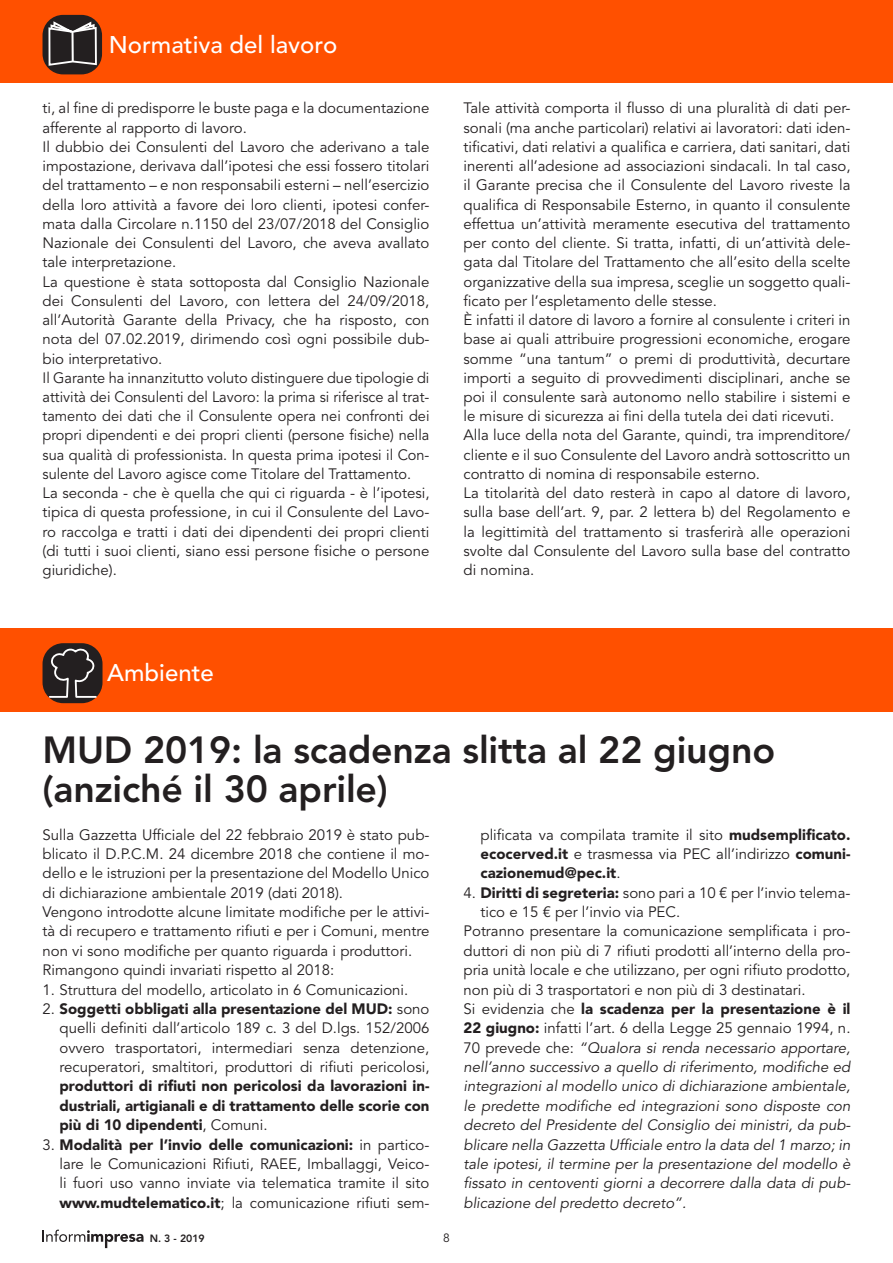
<style>
.page{position:relative;width:893px;height:1263px;background:#fff}
.page>*{position:absolute;margin:0;border:0;box-sizing:border-box;transform-origin:0 0}
.Normale{font:800 37.5px/39px "Avenir LT Std";letter-spacing:-.005em;color:#231f20}
.t1{font:500 24px "Avenir LT Std";color:#fff}
.Normale-2{font:15px/19.2px "Avenir LT Std";color:#231f20;text-align:justify}
.Normale-3{font:italic 15px/19.4px "Avenir LT Std";color:#231f20;text-align:justify}
.t2{font:12px "Avenir LT Std";color:#231f20}
.t3{font:800 10.5px "Avenir LT Std";color:#231f20}
.s1{font-weight:900}
.s2{font-style:normal}
.s3{font-weight:900;font-style:normal}
</style>
<div class="page">
<div style="left:0;top:0;width:893px;height:83px;background:#ff5000"></div>
<div style="left:43px;top:15px;width:59px;height:59px;background:#231f20;border-radius:21px"></div>
<svg style="left:47px;top:20px;width:51px;height:47px"></svg>
<svg style="left:43px;top:1229px;width:101px;height:19px"></svg>
<div style="left:0;top:628px;width:893px;height:83px;background:#ff5000"></div>
<div style="left:43px;top:643px;width:60px;height:60px;background:#231f20;border-radius:21px"></div>
<svg style="left:48px;top:649px;width:50px;height:50px"></svg>
<h2 class="t1" style="left:109px;top:31px;width:230px">Normativa del lavoro</h2>
<p class="Normale-2" style="left:43px;top:99px;width:388px">ti, al fine di predisporre le buste paga e la documentazione afferente al rapporto di lavoro.</p>
<p class="Normale-2" style="left:43px;top:138px;width:388px">Il dubbio dei Consulenti del Lavoro che aderivano a tale impostazione, derivava dall’ipotesi che essi fossero titolari del trattamento – e non responsabili esterni – nell’esercizio della loro attività a favore dei loro clienti, ipotesi confer&shy;mata dalla Circolare n.1150 del 23/07/2018 del Consiglio Nazionale dei Consulenti del Lavoro, che aveva avallato tale interpretazione.</p>
<p class="Normale-2" style="left:43px;top:272px;width:388px">La questione è stata sottoposta dal Consiglio Nazionale dei Consulenti del Lavoro, con lettera del 24/09/2018, all’Autorità Garante della Privacy, che ha risposto, con nota del 07.02.2019, dirimendo così ogni possibile dub&shy;bio interpretativo.</p>
<p class="Normale-2" style="left:43px;top:368px;width:388px">Il Garante ha innanzitutto voluto distinguere due tipologie di attività dei Consulenti del Lavoro: la prima si riferisce al trat&shy;tamento dei dati che il Consulente opera nei confronti dei propri dipendenti e dei propri clienti (persone fisiche) nella sua qualità di professionista. In questa prima ipotesi il Con&shy;sulente del Lavoro agisce come Titolare del Trattamento.</p>
<p class="Normale-2" style="left:43px;top:484px;width:388px">La seconda - che è quella che qui ci riguarda - è l’ipotesi, tipica di questa professione, in cui il Consulente del Lavo&shy;ro raccolga e tratti i dati dei dipendenti dei propri clienti (di tutti i suoi clienti, siano essi persone fisiche o persone giuridiche).</p>
<p class="t1" style="left:107px;top:659px;width:108px">Ambiente</p>
<p class="Normale-2" style="left:463px;top:99px;width:388px">Tale attività comporta il flusso di una pluralità di dati per&shy;sonali (ma anche particolari) relativi ai lavoratori: dati iden&shy;tificativi, dati relativi a qualifica e carriera, dati sanitari, dati inerenti all’adesione ad associazioni sindacali. In tal caso, il Garante precisa che il Consulente del Lavoro riveste la qualifica di Responsabile Esterno, in quanto il consulente effettua un’attività meramente esecutiva del trattamento per conto del cliente. Si tratta, infatti, di un’attività dele&shy;gata dal Titolare del Trattamento che all’esito della scelte organizzative della sua impresa, sceglie un soggetto quali&shy;ficato per l’espletamento delle stesse.</p>
<p class="Normale-2" style="left:463px;top:311px;width:388px">È infatti il datore di lavoro a fornire al consulente i criteri in base ai quali attribuire progressioni economiche, erogare somme “una tantum” o premi di produttività, decurtare importi a seguito di provvedimenti disciplinari, anche se poi il consulente sarà autonomo nello stabilire i sistemi e le misure di sicurezza ai fini della tutela dei dati ricevuti.</p>
<p class="Normale-2" style="left:463px;top:426px;width:388px">Alla luce della nota del Garante, quindi, tra imprenditore/ cliente e il suo Consulente del Lavoro andrà sottoscritto un contratto di nomina di responsabile esterno.</p>
<p class="Normale-2" style="left:463px;top:484px;width:388px">La titolarità del dato resterà in capo al datore di lavoro, sulla base dell’art. 9, par. 2 lettera b) del Regolamento e la legittimità del trattamento si trasferirà alle operazioni svolte dal Consulente del Lavoro sulla base del contratto di nomina.</p>
<p class="Normale" style="left:43px;top:731px;width:734px">MUD 2019: la scadenza slitta al 22 giugno (anziché il 30 aprile)</p>
<p class="Normale-2" style="left:43px;top:825px;width:388px">Sulla Gazzetta Ufficiale del 22 febbraio 2019 è stato pub&shy;blicato il D.P.C.M. 24 dicembre 2018 che contiene il mo&shy;dello e le istruzioni per la presentazione del Modello Unico di dichiarazione ambientale 2019 (dati 2018).</p>
<p class="Normale-2" style="left:43px;top:903px;width:388px">Vengono introdotte alcune limitate modifiche per le attivi&shy;tà di recupero e trattamento rifiuti e per i Comuni, mentre non vi sono modifiche per quanto riguarda i produttori.</p>
<p class="Normale-2" style="left:43px;top:961px;width:293px">Rimangono quindi invariati rispetto al 2018:</p>
<p class="Normale-2" style="left:43px;top:980px;width:367px">1. Struttura del modello, articolato in 6 Comunicazioni.</p>
<p class="Normale-2" style="left:60px;top:999px;width:371px;text-indent:-17px">2. <span class="s1">Soggetti obbligati alla presentazione del MUD:</span> sono quelli definiti dall’articolo 189 c. 3 del D.lgs. 152/2006 ovvero trasportatori, intermediari senza detenzione, recuperatori, smaltitori, produttori di rifiuti pericolosi, <span class="s1">produttori di rifiuti non pericolosi da lavorazioni in&shy;dustriali, artigianali e di trattamento delle scorie con più di 10 dipendenti</span>, Comuni.</p>
<p class="Normale-2" style="left:60px;top:1135px;width:371px;text-indent:-17px">3. <span class="s1">Modalità per l’invio delle comunicazioni:</span> in partico&shy;lare le Comunicazioni Rifiuti, RAEE, Imballaggi, Veico&shy;li fuori uso vanno inviate via telematica tramite il sito <span class="s1">www.mudtelematico.it</span>; la comunicazione rifiuti sem-</p>
<p class="Normale-2" style="left:480px;top:825px;width:371px">plificata va compilata tramite il sito <span class="s1">mudsemplificato. ecocerved.it</span> e trasmessa via PEC all’indirizzo <span class="s1">comuni&shy;cazionemud@pec.it</span>.</p>
<p class="Normale-2" style="left:480px;top:883px;width:371px;text-indent:-17px">4. <span class="s1">Diritti di segreteria:</span> sono pari a 10 € per l’invio telema&shy;tico e 15 € per l’invio via PEC.</p>
<p class="Normale-2" style="left:463px;top:922px;width:388px">Potranno presentare la comunicazione semplificata i pro&shy;duttori di non più di 7 rifiuti prodotti all’interno della pro&shy;pria unità locale e che utilizzano, per ogni rifiuto prodotto, non più di 3 trasportatori e non più di 3 destinatari.</p>
<p class="Normale-3" style="left:463px;top:999px;width:389px"><span class="s2">Si evidenzia che</span> <span class="s3">la scadenza per la presentazione è il 22 giugno:</span> <span class="s2">infatti l’art. 6 della Legge 25 gennaio 1994, n.<br>70 prevede che:</span> “Qualora si renda necessario apportare, nell’anno successivo a quello di riferimento, modifiche ed integrazioni al modello unico di dichiarazione ambientale, le predette modifiche ed integrazioni sono disposte con decreto del Presidente del Consiglio dei ministri, da pub&shy;blicare nella Gazzetta Ufficiale entro la data del 1 marzo; in tale ipotesi, il termine per la presentazione del modello è fissato in centoventi giorni a decorrere dalla data di pub&shy;blicazione del predetto decreto”.</p>
<p class="t3" style="left:150px;top:1232px;width:57px">N. 3 - 2019</p>
<p class="t2" style="left:443px;top:1231px;width:8px">8</p>
</div>
